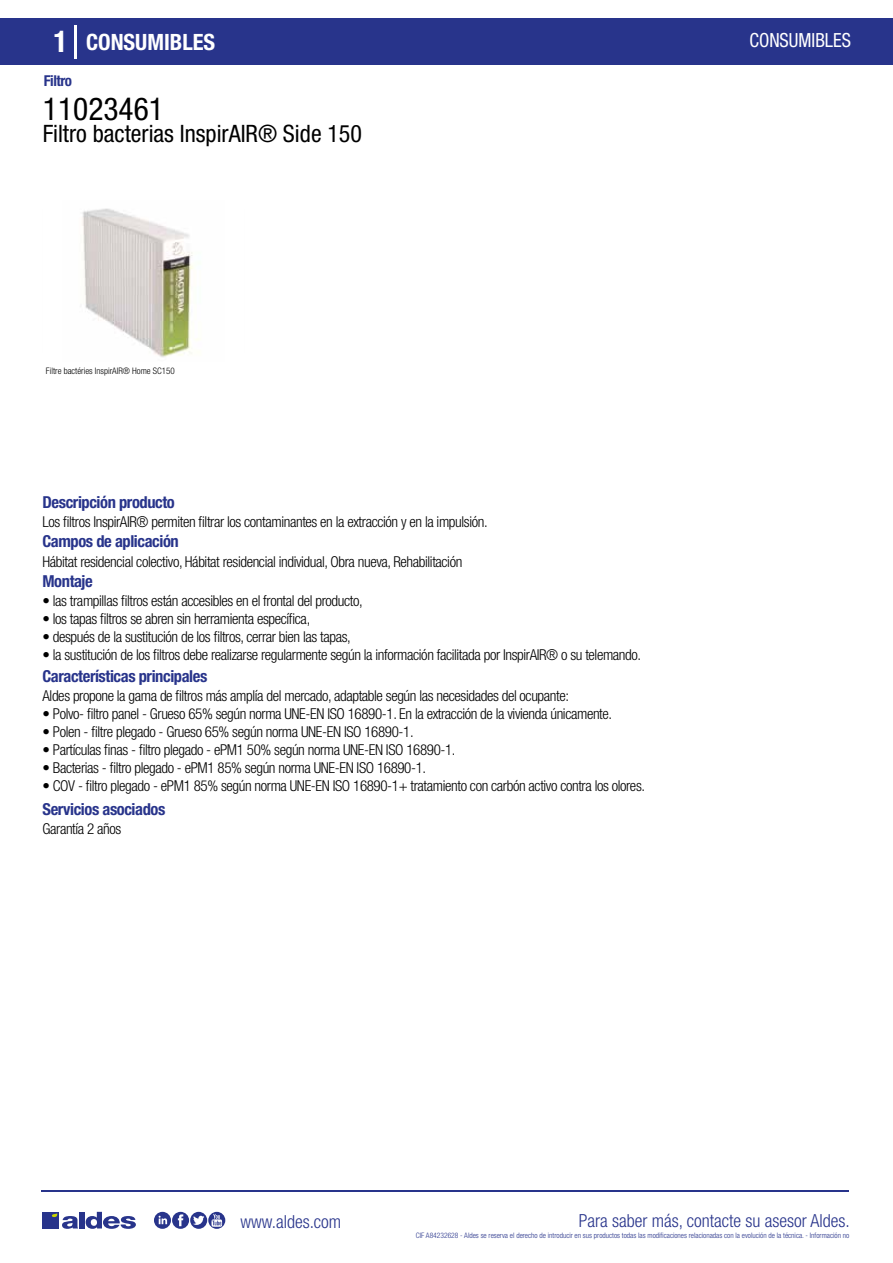
<style>
.page{position:relative;width:893px;height:1263px;background:#fff}
.page>*{position:absolute;margin:0;border:0;box-sizing:border-box;transform-origin:0 0}
.t1{font:condensed 31.5px "Helvetica Neue LT Std";color:#000}
.t2{font:condensed 24px "Helvetica Neue LT Std";color:#000}
.t3{font:700 condensed 22.5px "Helvetica Neue LT Std";color:#fff}
.t4{font:condensed 19.5px "Helvetica Neue LT Std";color:#fff;scale:.95 1}
.t5{font:300 condensed 18px "Helvetica Neue";color:#28348b}
.t6{font:700 condensed 16.5px "Helvetica Neue LT Std";letter-spacing:-.025em;color:#28348b}
.t7{font:300 condensed 15px "Helvetica Neue LT Std";letter-spacing:-.025em;color:#000}
.t8{font:700 condensed 15px "Helvetica Neue LT Std";letter-spacing:-.035em;color:#28348b}
.t9{font:300 condensed 9px "Helvetica Neue";color:#000}
.t10{font:300 condensed 7.5px "Helvetica Neue";color:#28348b}
.s1{font-size:30px}
</style>
<div class="page">
<div style="left:0;top:18px;width:893px;height:46px;background:#28348b"></div>
<hr style="left:74px;top:25px;width:2px;height:33px;background:#fff">
<img style="left:82px;top:208px;width:117px;height:149px">
<hr style="left:41px;top:1190px;width:808px;height:1px;background:#28348b">
<svg style="left:154px;top:1212px;width:71px;height:17px"></svg>
<div style="left:42px;top:1212px;width:17px;height:16px;background:#28348b"></div>
<div style="left:79px;top:1212px;width:5px;height:16px;background:#28348b"></div>
<svg style="left:86px;top:1212px;width:50px;height:17px"></svg>
<svg style="left:52px;top:1213px;width:26px;height:16px"></svg>
<h3 class="t3" style="left:54px;top:28px;width:163px"><span class="s1">1</span> CONSUMIBLES</h3>
<h3 class="t4" style="left:749px;top:29px;width:108px">CONSUMIBLES</h3>
<p class="t8" style="left:44px;top:71px;width:30px">Filtro</p>
<h1 class="t1" style="left:43px;top:91px;width:122px">11023461</h1>
<h2 class="t2" style="left:43px;top:120px;width:320px">Filtro bacterias InspirAIR® Side 150</h2>
<p class="t9" style="left:46px;top:365px;width:130px">Filtre bactéries InspirAIR® Home SC150</p>
<p class="t9" style="left:62px;top:365px;width:74px">s Inspi AIR® Home SC</p>
<p class="t6" style="left:43px;top:492px;width:134px">Descripción producto</p>
<p class="t6" style="left:43px;top:531px;width:138px">Campos de aplicación</p>
<p class="t6" style="left:43px;top:571px;width:52px">Montaje</p>
<p class="t7" style="left:43px;top:513px;width:447px">Los filtros InspirAIR® permiten filtrar los contaminantes en la extracción y en la impulsión.</p>
<p class="t7" style="left:43px;top:553px;width:421px">Hábitat residencial colectivo, Hábitat residencial individual, Obra nueva, Rehabilitación</p>
<p class="t7" style="left:43px;top:592px;width:322px">• las trampillas filtros están accesibles en el frontal del producto,</p>
<p class="t7" style="left:43px;top:610px;width:269px">• los tapas filtros se abren sin herramienta específica,</p>
<p class="t7" style="left:43px;top:628px;width:310px">• después de la sustitución de los filtros, cerrar bien las tapas,</p>
<p class="t7" style="left:43px;top:646px;width:600px">• la sustitución de los filtros debe realizarse regularmente según la información facilitada por InspirAIR® o su telemando.</p>
<p class="t6" style="left:43px;top:666px;width:166px">Características principales</p>
<p class="t7" style="left:43px;top:687px;width:528px">Aldes propone la gama de filtros más amplía del mercado, adaptable según las necesidades del ocupante:</p>
<p class="t7" style="left:43px;top:705px;width:571px">• Polvo- filtro panel - Grueso 65% según norma UNE-EN ISO 16890-1. En la extracción de la vivienda únicamente.</p>
<p class="t7" style="left:43px;top:723px;width:373px">• Polen - filtre plegado - Grueso 65% según norma UNE-EN ISO 16890-1.</p>
<p class="t7" style="left:43px;top:741px;width:414px">• Partículas finas - filtro plegado - ePM1 50% según norma UNE-EN ISO 16890-1.</p>
<p class="t7" style="left:43px;top:759px;width:385px">• Bacterias - filtro plegado - ePM1 85% según norma UNE-EN ISO 16890-1.</p>
<p class="t7" style="left:43px;top:777px;width:604px">• COV - filtro plegado - ePM1 85% según norma UNE-EN ISO 16890-1+ tratamiento con carbón activo contra los olores.</p>
<p class="t6" style="left:43px;top:799px;width:124px">Servicios asociados</p>
<p class="t7" style="left:43px;top:820px;width:80px">Garantía 2 años</p>
<p class="t5" style="left:240px;top:1211px;width:102px">www.aldes.com</p>
<p class="t5" style="left:579px;top:1211px;width:272px">Para saber más, contacte su asesor Aldes.</p>
<p class="t10" style="left:416px;top:1230px;width:435px">CIF A84232628 - Aldes se reserva el derecho de introducir en sus productos todas las modificaciones relacionadas con la evolución de la técnica. - Información no</p>
</div>
